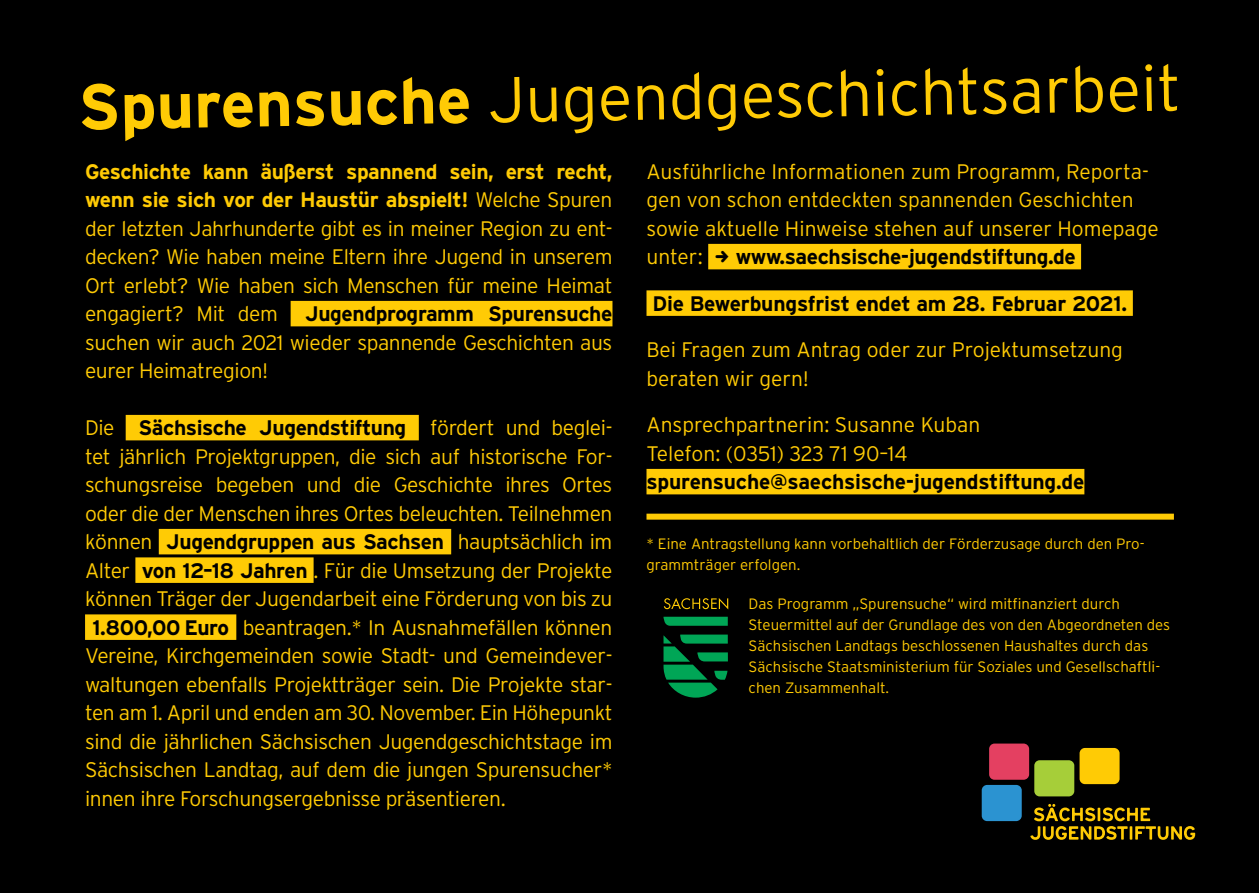
<style>
.page{position:relative;width:1259px;height:893px;background:#000}
.page>*{position:absolute;margin:0;border:0;box-sizing:border-box;transform-origin:0 0}
.t1{font:300 64.2px "Interstate";color:#ffcb05}
.t2{font:300 21px/28.5px "Interstate";letter-spacing:-.02em;color:#ffcb05;text-align:justify}
.t3{font:300 21px/28.5px "Interstate";color:#ffcb05}
.t4{font:700 21px "Interstate";letter-spacing:-.02em;color:#000}
.t5{font:300 15px/21px "Interstate";color:#ffcb05}
.s1{font-weight:700}
.s2{color:#000}
.s3{font-weight:700;color:#000}
.s4{font-weight:300;color:#ffcb05}
</style>
<div class="page">
<div style="left:291px;top:301px;width:321px;height:25px;background:#ffcb05"></div>
<div style="left:126px;top:415px;width:293px;height:25px;background:#ffcb05"></div>
<div style="left:159px;top:529px;width:292px;height:25px;background:#ffcb05"></div>
<div style="left:135px;top:557px;width:179px;height:26px;background:#ffcb05"></div>
<div style="left:85px;top:614px;width:151px;height:26px;background:#ffcb05"></div>
<div style="left:708px;top:244px;width:373px;height:25px;background:#ffcb05"></div>
<div style="left:646px;top:290px;width:486px;height:26px;background:#ffcb05"></div>
<div style="left:646px;top:469px;width:438px;height:25px;background:#ffcb05"></div>
<div style="left:646px;top:514px;width:528px;height:6px;background:#ffcb05"></div>
<svg style="left:981px;top:744px;width:214px;height:96px"></svg>
<svg style="left:663px;top:617px;width:65px;height:9px"></svg>
<svg style="left:663px;top:635px;width:65px;height:63px"></svg>
<svg style="left:664px;top:598px;width:64px;height:11px"></svg>
<h1 class="t1" style="left:77px;top:71px;width:1104px;rotate:-1deg"><span class="s1">Spurensuche</span> Jugendgeschichtsarbeit</h1>
<p class="t3" style="left:646px;top:157px;width:514px">Ausführliche Informationen zum Programm, Reporta&shy;gen von schon entdeckten spannenden Geschichten sowie aktuelle Hinweise stehen auf unserer Homepage unter: <span class="s2">➜</span> <span class="s3">www.saechsische-jugendstiftung.de</span></p>
<p class="t4" style="left:652px;top:291px;width:476px">Die Bewerbungsfrist endet am 28. Februar 2021.</p>
<p class="t3" style="left:646px;top:335px;width:478px">Bei Fragen zum Antrag oder zur Projektumsetzung beraten wir gern!</p>
<p class="t3" style="left:646px;top:410px;width:335px">Ansprechpartnerin: Susanne Kuban<br>Telefon: (0351) 323 71 90–14</p>
<p class="t4" style="left:646px;top:470px;width:439px">spurensuche@saechsische-jugendstiftung.de</p>
<p class="t2" style="left:85px;top:157px;width:529px"><span class="s1">Geschichte kann äußerst spannend sein, erst recht, wenn sie sich vor der Haustür abspielt!</span> Welche Spuren der letzten Jahrhunderte gibt es in meiner Region zu ent&shy;decken? Wie haben meine Eltern ihre Jugend in unserem Ort erlebt? Wie haben sich Menschen für meine Heimat engagiert? Mit dem</p>
<p class="t4" style="left:305px;top:302px;width:309px">Jugendprogramm Spurensuche</p>
<p class="t2" style="left:85px;top:328px;width:529px">suchen wir auch 2021 wieder spannende Geschichten aus eurer Heimatregion!</p>
<p class="t4" style="left:85px;top:416px;width:529px"><span class="s4">Die</span> Sächsische Jugendstiftung <span class="s4">fördert und beglei-</span></p>
<p class="t2" style="left:85px;top:442px;width:529px">tet jährlich Projektgruppen, die sich auf historische For-</p>
<p class="t2" style="left:85px;top:470px;width:529px">schungsreise begeben und die Geschichte ihres Ortes</p>
<p class="t2" style="left:85px;top:499px;width:529px">oder die der Menschen ihres Ortes beleuchten. Teilnehmen</p>
<p class="t4" style="left:85px;top:530px;width:529px"><span class="s4">können</span> Jugendgruppen aus Sachsen <span class="s4">hauptsächlich im</span></p>
<p class="t2" style="left:85px;top:556px;width:529px">Alter <span class="s3">von 12–18 Jahren</span> . Für die Umsetzung der Projekte</p>
<p class="t2" style="left:85px;top:584px;width:529px">können Träger der Jugendarbeit eine Förderung von bis zu</p>
<p class="t2" style="left:93px;top:613px;width:521px"><span class="s3">1.800,00 Euro</span> beantragen.* In Ausnahmefällen können</p>
<p class="t2" style="left:85px;top:641px;width:529px">Vereine, Kirchgemeinden sowie Stadt- und Gemeindever-</p>
<p class="t2" style="left:85px;top:670px;width:529px">waltungen ebenfalls Projektträger sein. Die Projekte star-</p>
<p class="t2" style="left:85px;top:698px;width:529px">ten am 1. April und enden am 30. November. Ein Höhepunkt</p>
<p class="t2" style="left:85px;top:727px;width:529px">sind die jährlichen Sächsischen Jugendgeschichtstage im</p>
<p class="t2" style="left:85px;top:755px;width:529px">Sächsischen Landtag, auf dem die jungen Spurensucher*</p>
<p class="t2" style="left:85px;top:784px;width:422px">innen ihre Forschungsergebnisse präsentieren.</p>
<p class="t5" style="left:646px;top:533px;width:499px">* Eine Antragstellung kann vorbehaltlich der Förderzusage durch den Pro&shy;grammträger erfolgen.</p>
<p class="t5" style="left:748px;top:593px;width:423px">Das Programm „Spurensuche“ wird mitfinanziert durch Steuermittel auf der Grundlage des von den Abgeordneten des Sächsischen Landtags beschlossenen Haushaltes durch das Sächsische Staatsministerium für Soziales und Gesellschaftli&shy;chen Zusammenhalt.</p>
</div>
